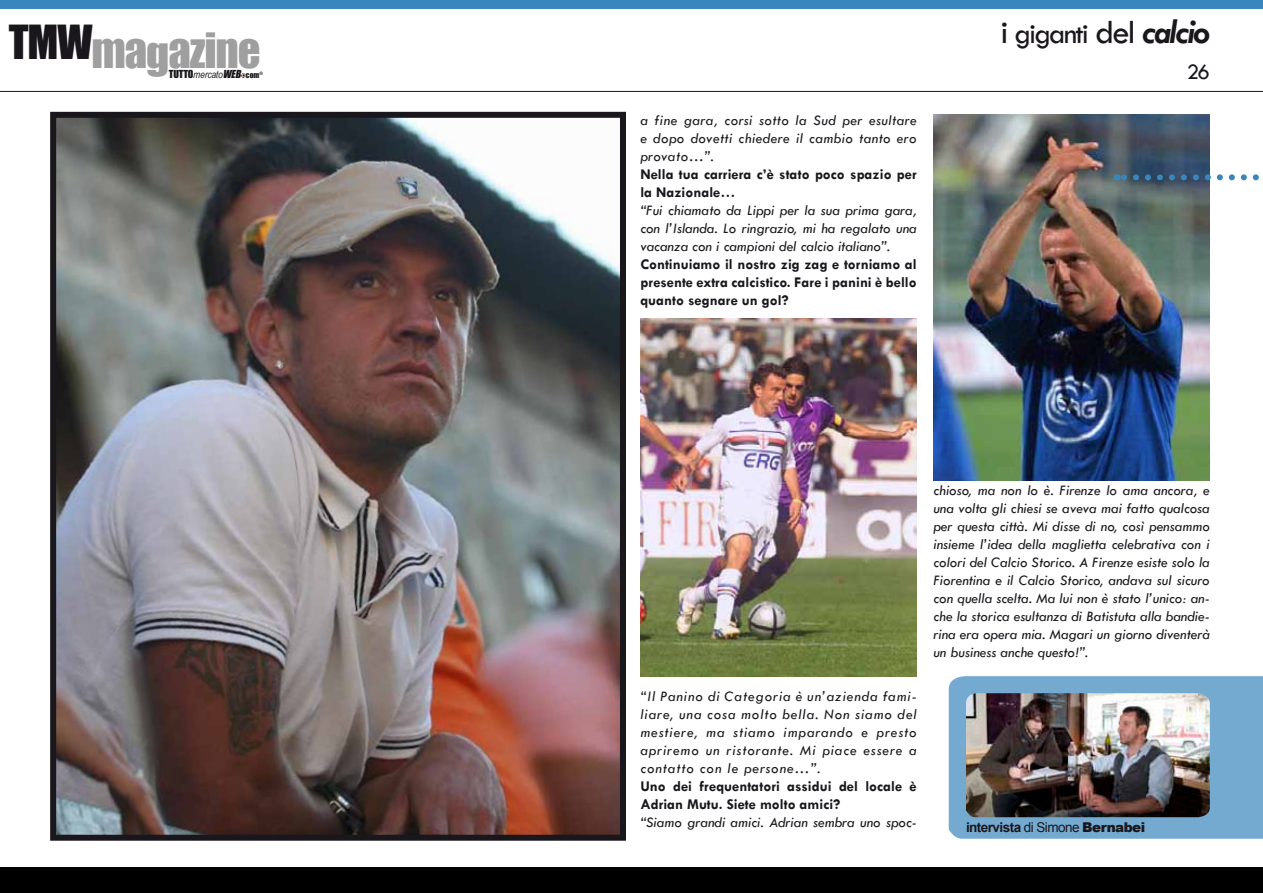
<style>
.page{position:relative;width:1263px;height:893px;background:#fff}
.page>*{position:absolute;margin:0;border:0;box-sizing:border-box;transform-origin:0 0}
.t1{font:44.7px "Impact";letter-spacing:-.025em;color:#a09f9f}
.t2{font:30px "Tw Cen";letter-spacing:-.05em;color:#1a171c}
.t3{font:22.5px "Tw Cen";color:#1a171c}
.t4{font:italic 15px/18px "Tw Cen";color:#1a171c;text-align:justify}
.t5{font:700 15px/18px "Tw Cen";color:#1a171c}
.t6{font:700 13.5px "Arial";letter-spacing:-.04em;color:#1a171c}
.t7{font:italic 10.2px "Arial Narrow";color:#1a171c}
.s1{font-family:"Impact";font-style:normal}
.s2{font-family:"Impact"}
.s3{font-family:"Impact";font-style:normal;font-size:7.5px}
.s4{font-size:34.5px}
.s5{font-weight:700;font-style:italic;font-size:34.5px}
.s6{font-weight:400}
.s7{font-weight:900}
</style>
<div class="page">
<div style="left:949px;top:676px;width:314px;height:163px;background:#74aad0"></div>
<img style="left:57px;top:119px;width:562px;height:715px">
<div style="left:50px;top:112px;width:576px;height:729px;border:6px solid #1a171c"></div>
<img style="left:966px;top:693px;width:244px;height:124px">
<img style="left:640px;top:319px;width:277px;height:357px">
<img style="left:934px;top:115px;width:276px;height:365px">
<svg style="left:1117px;top:174px;width:142px;height:6px"></svg>
<div style="left:0;top:867px;width:1263px;height:26px;background:#000"></div>
<div style="left:0;top:0;width:1263px;height:9px;background:#3886bd"></div>
<hr style="left:0;top:91px;width:1263px;height:1px;background:#1a171c">
<svg style="left:241px;top:73px;width:5px;height:5px"></svg>
<h1 class="t1" style="left:9px;top:16px;width:253px"><sup>TMW</sup>magazine</h1>
<p class="t7" style="left:169px;top:67px;width:95px"><span class="s1">TUTTO</span>mercato<span class="s2">WEB</span> <span class="s3">com</span><sup>®</sup></p>
<p class="t4" style="left:640px;top:111px;width:278px">a fine gara, corsi sotto la Sud per esultare e dopo dovetti chiedere il cambio tanto ero provato…”.</p>
<p class="t5" style="left:640px;top:165px;width:278px">Nella tua carriera c’è stato poco spazio per la Nazionale…</p>
<p class="t4" style="left:640px;top:201px;width:278px">“Fui chiamato da Lippi per la sua prima gara, con l’Islanda. Lo ringrazio, mi ha regalato una vacanza con i campioni del calcio italiano”.</p>
<p class="t5" style="left:640px;top:255px;width:278px;text-align:justify">Continuiamo il nostro zig zag e torniamo al presente extra calcistico. Fare i panini è bello quanto segnare un gol?</p>
<h2 class="t2" style="left:1001px;top:15px;width:211px"><span class="s4">i</span> giganti <span class="s4">del</span> <span class="s5">calcio</span></h2>
<h3 class="t3" style="left:1187px;top:58px;width:25px">26</h3>
<p class="t4" style="left:640px;top:687px;width:278px">“Il Panino di Categoria è un’azienda fami&shy;liare, una cosa molto bella. Non siamo del mestiere, ma stiamo imparando e presto apriremo un ristorante. Mi piace essere a contatto con le persone…”.</p>
<p class="t5" style="left:640px;top:777px;width:278px">Uno dei frequentatori assidui del locale è<br>Adrian Mutu. Siete molto amici?</p>
<p class="t4" style="left:640px;top:813px;width:278px">“Siamo grandi amici. Adrian sembra uno spoc-</p>
<p class="t4" style="left:933px;top:481px;width:278px">chioso, ma non lo è. Firenze lo ama ancora, e una volta gli chiesi se aveva mai fatto qualcosa per questa città. Mi disse di no, così pensammo insieme l’idea della maglietta celebrativa con i colori del Calcio Storico. A Firenze esiste solo la Fiorentina e il Calcio Storico, andava sul sicuro con quella scelta. Ma lui non è stato l’unico: an&shy;che la storica esultanza di Batistuta alla bandie&shy;rina era opera mia. Magari un giorno diventerà un business anche questo!”.</p>
<p class="t6" style="left:966px;top:818px;width:181px">intervista <span class="s6">di Simone</span> <span class="s7">Bernabei</span></p>
</div>
